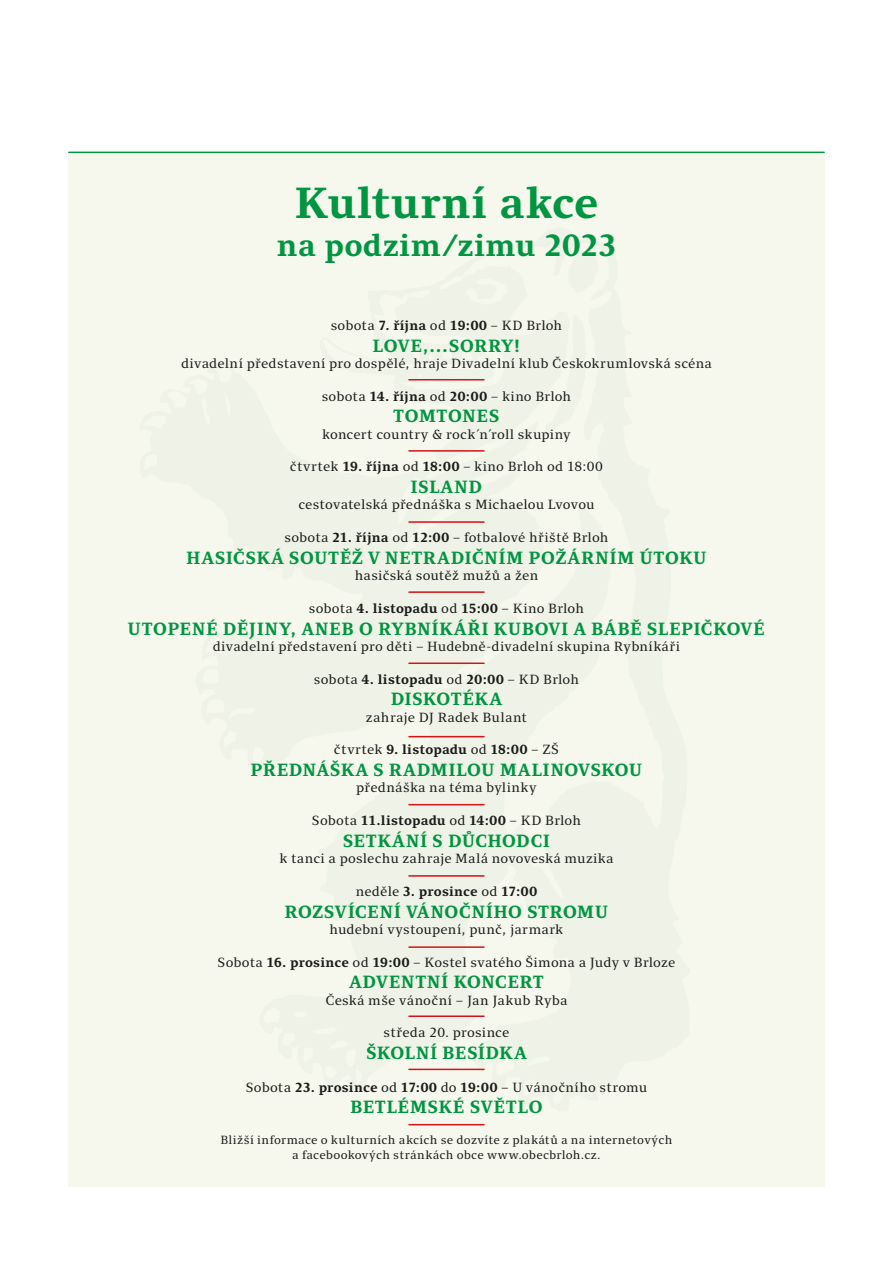
<style>
.page{position:relative;width:893px;height:1263px;background:#fff}
.page>*{position:absolute;margin:0;border:0;box-sizing:border-box;transform-origin:0 0}
.t1{font:700 44.25px "Clara Serif";letter-spacing:.015em;color:#009540}
.t2{font:700 31.35px "Clara Serif";letter-spacing:.005em;color:#009540}
.t3{font:700 18px "Clara Serif";letter-spacing:.025em;color:#009540}
.t4{font:13.5px "Clara Serif";letter-spacing:.015em;color:#1c1c1a}
.t5{font:700 13.5px "Clara Serif";letter-spacing:.01em;color:#1c1c1a}
.t6{font:13.5px "Clara Serif";letter-spacing:.035em;color:#1c1c1a}
.t7{font:12px/14.5px "Clara Serif";letter-spacing:.03em;color:#1c1c1a;text-align:center}
.s1{font-weight:700}
.s2{font-weight:400}
</style>
<div class="page">
<div style="left:68px;top:153px;width:757px;height:1033px;background:#f6f8ed"></div>
<hr style="left:69px;top:152px;width:755px;height:1px;background:#009540">
<hr style="left:409px;top:379px;width:75px;height:1px;background:#d41217">
<hr style="left:409px;top:450px;width:75px;height:2px;background:#d41217">
<hr style="left:409px;top:521px;width:75px;height:2px;background:#d41217">
<hr style="left:409px;top:662px;width:75px;height:2px;background:#d41217">
<hr style="left:409px;top:736px;width:75px;height:1px;background:#d41217">
<hr style="left:409px;top:804px;width:75px;height:1px;background:#d41217">
<hr style="left:409px;top:875px;width:75px;height:2px;background:#d41217">
<hr style="left:409px;top:946px;width:75px;height:2px;background:#d41217">
<hr style="left:409px;top:1015px;width:75px;height:2px;background:#d41217">
<hr style="left:409px;top:1069px;width:75px;height:1px;background:#d41217">
<hr style="left:409px;top:1124px;width:75px;height:1px;background:#d41217">
<hr style="left:409px;top:591px;width:75px;height:2px;background:#d41217">
<h1 class="t1" style="left:294px;top:179px;width:305px">Kulturní akce</h1>
<h2 class="t2" style="left:277px;top:228px;width:341px">na podzim/zimu 2023</h2>
<p class="t4" style="left:331px;top:318px;width:233px">sobota <span class="s1">7. října</span> od <span class="s1">19:00</span> – KD Brloh</p>
<h3 class="t3" style="left:373px;top:335px;width:149px">LOVE,…SORRY!</h3>
<p class="t4" style="left:181px;top:356px;width:532px">divadelní představení pro dospělé, hraje Divadelní klub Českokrumlovská scéna</p>
<p class="t4" style="left:322px;top:389px;width:251px">sobota <span class="s1">14. října</span> od <span class="s1">20:00</span> – kino Brloh</p>
<h3 class="t3" style="left:393px;top:406px;width:95px">TOMTONES</h3>
<p class="t4" style="left:322px;top:427px;width:250px">koncert country &amp; rock´n´roll skupiny</p>
<p class="t6" style="left:290px;top:459px;width:315px">čtvrtek <span class="s1">19. října</span> od <span class="s1">18:00</span> – kino Brloh od 18:00</p>
<h3 class="t3" style="left:411px;top:477px;width:71px">ISLAND</h3>
<p class="t4" style="left:298px;top:497px;width:298px">cestovatelská přednáška s Michaelou Lvovou</p>
<p class="t4" style="left:284px;top:530px;width:325px">sobota <span class="s1">21. října</span> od <span class="s1">12:00</span> – fotbalové hřiště Brloh</p>
<h3 class="t3" style="left:186px;top:548px;width:40px">HASIČS</h3>
<h3 class="t3" style="left:256px;top:548px;width:206px">KÁ SOUTĚŽ V NETRADIČ</h3>
<h3 class="t3" style="left:484px;top:548px;width:223px">NÍM POŽÁRNÍM ÚTOKU</h3>
<p class="t4" style="left:355px;top:568px;width:185px">hasičská soutěž mužů a žen</p>
<p class="t4" style="left:309px;top:601px;width:277px">sobota <span class="s1">4. listopadu</span> od <span class="s1">15:00</span> – Kino Brloh</p>
<h3 class="t3" style="left:128px;top:618px;width:408px">UTOPENÉ DĚJINY, aneb O rybníkáři Kubov</h3>
<h3 class="t3" style="left:561px;top:618px;width:166px">i a bábě Slepičkov</h3>
<h3 class="t3" style="left:753px;top:618px;width:14px">é</h3>
<p class="t4" style="left:213px;top:639px;width:469px">divadelní představení pro děti – Hudebně-divadelní skupina Rybníkáři</p>
<p class="t4" style="left:314px;top:672px;width:267px">sobota <span class="s1">4. listopadu</span> od <span class="s1">20:00</span> – KD Brloh</p>
<h3 class="t3" style="left:391px;top:689px;width:113px">DISKOTÉKA</h3>
<p class="t4" style="left:366px;top:710px;width:163px">zahraje DJ Radek Bulant</p>
<p class="t5" style="left:334px;top:742px;width:226px"><span class="s2">čtvrtek</span> 9. listopadu <span class="s2">od</span> 18:00 <span class="s2">– ZŠ</span></p>
<h3 class="t3" style="left:251px;top:760px;width:392px">PŘEDNÁŠKA S RADMILOU MALINOVSKOU</h3>
<p class="t4" style="left:356px;top:780px;width:182px">přednáška na téma bylinky</p>
<p class="t5" style="left:312px;top:813px;width:271px"><span class="s2">Sobota</span> 11.listopadu <span class="s2">od</span> 14:00 <span class="s2">– KD Brloh</span></p>
<h3 class="t3" style="left:343px;top:831px;width:207px">SETKÁNÍ S DŮCHODCI</h3>
<p class="t4" style="left:279px;top:851px;width:336px">k tanci a poslechu zahraje Malá novoveská muzika</p>
<p class="t5" style="left:356px;top:884px;width:183px"><span class="s2">neděle</span> 3. prosince <span class="s2">od</span> 17:00</p>
<h3 class="t3" style="left:285px;top:901px;width:324px">ROZSVÍCENÍ VÁNOČNÍHO STROMU</h3>
<p class="t4" style="left:330px;top:922px;width:235px">hudební vystoupení, punč, jarmark</p>
<p class="t4" style="left:218px;top:955px;width:459px">Sobota <span class="s1">16. prosince</span> od <span class="s1">19:00</span> – Kostel svatého Šimona a Judy v Brloze</p>
<h3 class="t3" style="left:349px;top:972px;width:196px">ADVENTNÍ KONCERT</h3>
<p class="t4" style="left:325px;top:993px;width:244px">Česká mše vánoční – Jan Jakub Ryba</p>
<p class="t4" style="left:384px;top:1025px;width:127px">středa 20. prosince</p>
<h3 class="t3" style="left:366px;top:1043px;width:101px">ŠKOLNÍ BESÍD</h3>
<h3 class="t3" style="left:499px;top:1043px;width:29px">KA</h3>
<p class="t4" style="left:246px;top:1080px;width:403px">Sobota <span class="s1">23. prosince</span> od <span class="s1">17:00</span> do <span class="s1">19:00</span> – U vánočního stromu</p>
<h3 class="t3" style="left:350px;top:1097px;width:194px">BETLÉMSKÉ SVĚTLO</h3>
<p class="t7" style="left:220px;top:1133px;width:453px">Bližší informace o kulturních akcích se dozvíte z plakátů a na internetových a facebookových stránkách obce www.obecbrloh.cz.</p>
</div>
